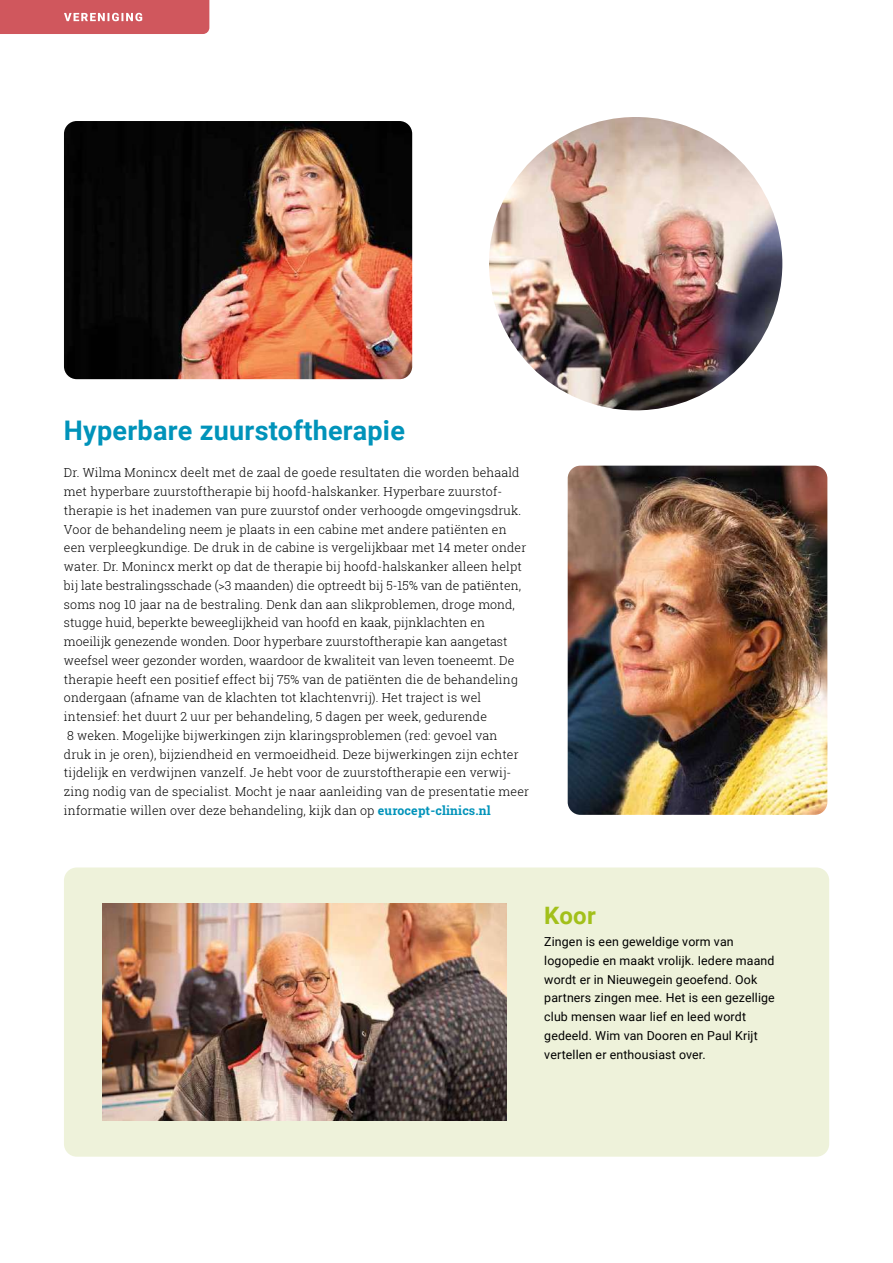
<style>
.page{position:relative;width:893px;height:1263px;background:#fff}
.page>*{position:absolute;margin:0;border:0;box-sizing:border-box;transform-origin:0 0}
.t1{font:700 27px "Roboto";letter-spacing:.01em;color:#0093ba}
.t2{font:700 24px "Roboto";color:#a2c01a}
.t3{font:300 12.3px/18.8px "Roboto Slab";letter-spacing:.01em;color:#000}
.t4{font:12.3px/18.8px "Roboto";letter-spacing:.01em;color:#000}
.s1{font-weight:700;color:#0093ba}
</style>
<div class="page">
<svg style="left:0;top:0;width:209px;height:34px;background:#d25e64"></svg>
<img style="left:64px;top:121px;width:348px;height:258px">
<img style="left:489px;top:117px;width:293px;height:293px;border-radius:147px">
<img style="left:568px;top:466px;width:259px;height:349px">
<div style="left:64px;top:867px;width:765px;height:290px;background:#eef2da;border-radius:13px"></div>
<img style="left:102px;top:903px;width:404px;height:217px">
<h1 class="t1" style="left:64px;top:411px;width:342px">Hyperbare zuurstoftherapie</h1>
<p class="t3" style="left:64px;top:463px;width:467px">Dr. Wilma Monincx deelt met de zaal de goede resultaten die worden behaald met hyperbare zuurstoftherapie bij hoofd-halskanker. Hyperbare zuurstof&shy;therapie is het inademen van pure zuurstof onder verhoogde omgevingsdruk.<br>Voor de behandeling neem je plaats in een cabine met andere patiënten en een verpleegkundige. De druk in de cabine is vergelijkbaar met 14 meter onder water. Dr. Monincx merkt op dat de therapie bij hoofd-halskanker alleen helpt bij late bestralingsschade (&gt;3 maanden) die optreedt bij 5-15% van de patiënten, soms nog 10 jaar na de bestraling. Denk dan aan slikproblemen, droge mond, stugge huid, beperkte beweeglijkheid van hoofd en kaak, pijnklachten en moeilijk genezende wonden. Door hyperbare zuurstoftherapie kan aangetast weefsel weer gezonder worden, waardoor de kwaliteit van leven toeneemt. De therapie heeft een positief effect bij 75% van de patiënten die de behandeling ondergaan (afname van de klachten tot klachtenvrij). Het traject is wel intensief: het duurt 2 uur per behandeling, 5 dagen per week, gedurende<br>8 weken. Mogelijke bijwerkingen zijn klaringsproblemen (red: gevoel van<br>druk in je oren), bijziendheid en vermoeidheid. Deze bijwerkingen zijn echter tijdelijk en verdwijnen vanzelf. Je hebt voor de zuurstoftherapie een verwij&shy;zing nodig van de specialist. Mocht je naar aanleiding van de presentatie meer informatie willen over deze behandeling, kijk dan op <span class="s1">eurocept-clinics.nl</span></p>
<h2 class="t2" style="left:544px;top:899px;width:53px">Koor</h2>
<p class="t4" style="left:544px;top:932px;width:232px">Zingen is een geweldige vorm van logopedie en maakt vrolijk. Iedere maand wordt er in Nieuwegein geoefend. Ook partners zingen mee. Het is een gezellige club mensen waar lief en leed wordt gedeeld. Wim van Dooren en Paul Krijt vertellen er enthousiast over.</p>
</div>
